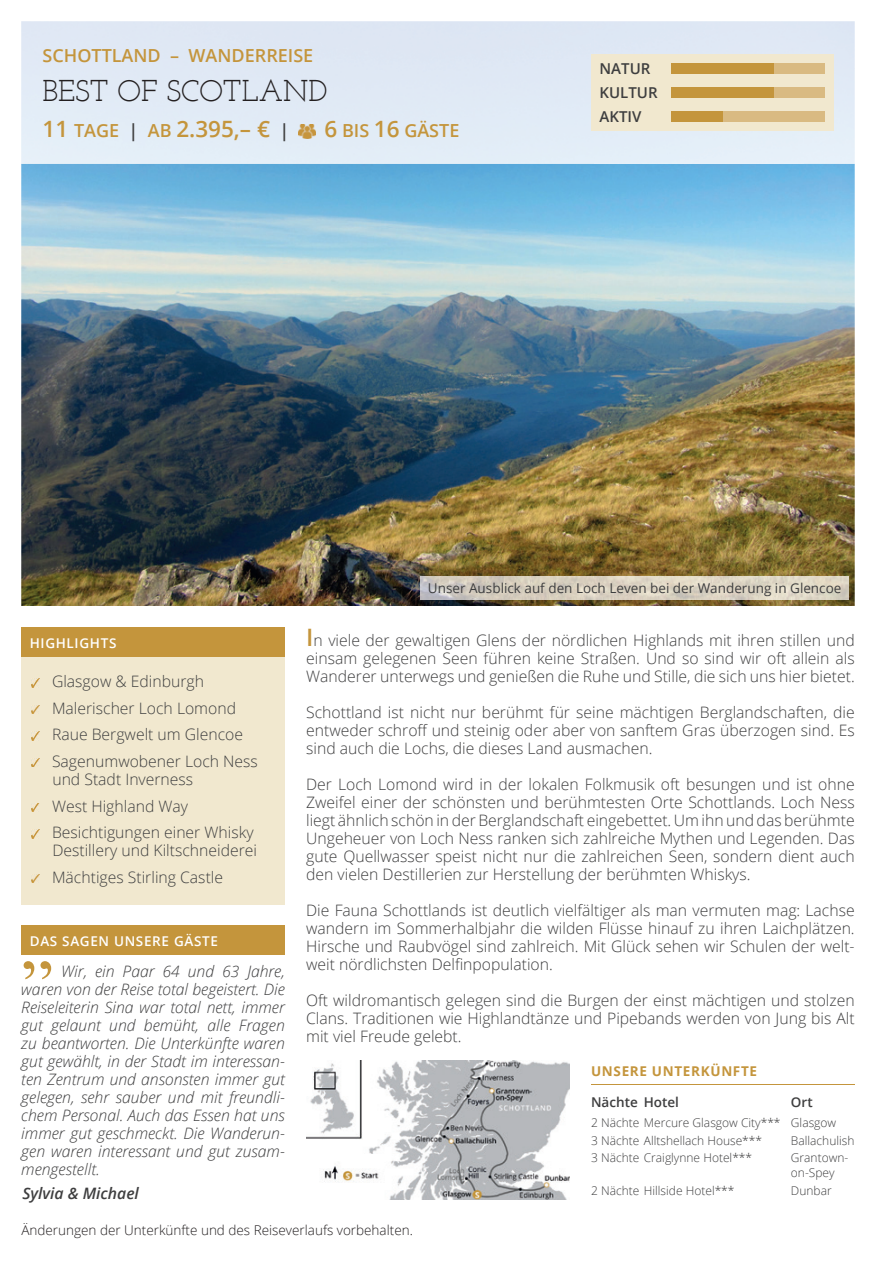
<style>
.page{position:relative;width:893px;height:1263px;background:#fff}
.page>*{position:absolute;margin:0;border:0;box-sizing:border-box;transform-origin:0 0}
.t1{font:72px "Times New Roman";color:#c4953c}
.t2{font:30px "Josefin Slab";color:#231f20}
.t3{font:600 22.5px "Open Sans";color:#c4953c}
.t4{font:600 18px "Open Sans";color:#c4953c}
.t5{font:300 15.75px/18px "Open Sans";color:#3e3e3f;text-align:justify}
.t6{font:italic 300 15.75px/18px "Open Sans";color:#3e3e3f;text-align:justify}
.t7{font:italic 600 15.75px "Open Sans";color:#3e3e3f}
.t8{font:600 15px/24px "Open Sans";color:#3e3e3f}
.t9{font:300 13.5px "Open Sans";color:#231f20}
.t10{font:13.5px "Open Sans";color:#3e3e3f}
.t11{font:600 13.5px "Open Sans";letter-spacing:.05em;color:#fff}
.t12{font:700 13.5px "Open Sans";letter-spacing:.05em;color:#c4953c}
.t13{font:600 13.5px "Open Sans";color:#3e3e3f}
.t14{font:300 12px/17.7px "Open Sans";color:#3e3e3f}
.s1{font-size:18px}
.s2{font-size:18px;color:#3e3e3f}
.s3{font-size:22.5px}
.s4{font-weight:600;font-size:24px;color:#c4953c}
</style>
<div class="page">
<div style="left:21px;top:925px;width:264px;height:30px;background:#c4953c"></div>
<img style="left:21px;top:164px;width:834px;height:442px">
<div style="left:21px;top:21px;width:573px;height:143px;background:#e0eaf5"></div>
<div style="left:803px;top:69px;width:52px;height:95px;background:#e4eff8"></div>
<img style="left:299px;top:124px;width:17px;height:15px">
<div style="left:21px;top:638px;width:264px;height:266px;background:#f1e8cf"></div>
<div style="left:21px;top:627px;width:264px;height:30px;background:#c4953c"></div>
<svg style="left:32px;top:679px;width:8px;height:8px"></svg>
<svg style="left:32px;top:705px;width:8px;height:9px"></svg>
<svg style="left:32px;top:732px;width:8px;height:8px"></svg>
<svg style="left:32px;top:758px;width:8px;height:9px"></svg>
<svg style="left:32px;top:803px;width:8px;height:8px"></svg>
<svg style="left:32px;top:829px;width:8px;height:9px"></svg>
<svg style="left:32px;top:874px;width:8px;height:8px"></svg>
<img style="left:306px;top:1060px;width:264px;height:139px">
<div style="left:591px;top:54px;width:242px;height:77px;background:#f1e8cf"></div>
<div style="left:672px;top:111px;width:153px;height:11px;background:#d9ba82"></div>
<div style="left:672px;top:87px;width:153px;height:11px;background:#d9ba82"></div>
<div style="left:672px;top:63px;width:153px;height:11px;background:#d9ba82"></div>
<div style="left:672px;top:63px;width:102px;height:11px;background:#c4953c"></div>
<div style="left:672px;top:87px;width:102px;height:11px;background:#c4953c"></div>
<div style="left:672px;top:111px;width:51px;height:11px;background:#c4953c"></div>
<hr style="left:591px;top:1084px;width:264px;height:1px;background:#c4953c">
<img style="left:421px;top:576px;width:427px;height:24px">
<p class="t4" style="left:43px;top:43px;width:272px">SCHOTTLAND – WANDERREISE</p>
<h2 class="t2" style="left:43px;top:73px;width:286px">BEST OF SCOTLAND</h2>
<h3 class="t3" style="left:43px;top:113px;width:248px">11 <span class="s1">TAGE</span> <span class="s2">|</span> <span class="s1">AB</span> 2.395,– € <span class="s2">|</span></h3>
<p class="t4" style="left:324px;top:118px;width:136px"><span class="s3">6</span> BIS <span class="s3">16</span> GÄSTE</p>
<p class="t8" style="left:600px;top:56px;width:60px">NATUR<br>KULTUR<br>AKTIV</p>
<p class="t11" style="left:30px;top:634px;width:88px">HIGHLIGHTS</p>
<p class="t5" style="left:52px;top:668px;width:207px;line-height:26.5px;text-align:left">Glasgow &amp; Edinburgh<br>Malerischer Loch Lomond<br>Raue Bergwelt um Glencoe<br>Sagenumwobener Loch Ness</p>
<p class="t5" style="left:52px;top:765px;width:203px;line-height:26.5px;text-align:left">und Stadt Inverness<br>West Highland Way<br>Besichtigungen einer Whisky</p>
<p class="t5" style="left:52px;top:836px;width:207px;line-height:26.5px">Destillery und Kiltschneiderei<br>Mächtiges Stirling Castle</p>
<p class="t11" style="left:30px;top:932px;width:190px">DAS SAGEN UNSERE GÄSTE</p>
<h1 class="t1" style="left:21px;top:893px;width:33px">„</h1>
<p class="t6" style="left:21px;top:962px;width:265px;text-indent:40px">Wir, ein Paar 64 und 63 Jahre, waren von der Reise total begeistert. Die Reiseleiterin Sina war total nett, immer gut gelaunt und bemüht, alle Fragen zu beantworten. Die Unterkünfte waren gut gewählt, in der Stadt im interessan&shy;ten Zentrum und ansonsten immer gut gelegen, sehr sauber und mit freundli&shy;chem Personal. Auch das Essen hat uns immer gut geschmeckt. Die Wanderun&shy;gen waren interessant und gut zusam&shy;mengestellt.</p>
<p class="t7" style="left:22px;top:1183px;width:118px">Sylvia &amp; Michael</p>
<p class="t10" style="left:428px;top:579px;width:415px">Unser Ausblick auf den Loch Leven bei der Wanderung in Glencoe</p>
<p class="t5" style="left:306px;top:630px;width:550px"><span class="s4">I</span>n viele der gewaltigen Glens der nördlichen Highlands mit ihren stillen und einsam gelegenen Seen führen keine Straßen. Und so sind wir oft allein als Wanderer unterwegs und genießen die Ruhe und Stille, die sich uns hier bietet.</p>
<p class="t5" style="left:306px;top:702px;width:550px">Schottland ist nicht nur berühmt für seine mächtigen Berglandschaften, die entweder schroff und steinig oder aber von sanftem Gras überzogen sind. Es sind auch die Lochs, die dieses Land ausmachen.</p>
<p class="t5" style="left:306px;top:774px;width:550px">Der Loch Lomond wird in der lokalen Folkmusik oft besungen und ist ohne Zweifel einer der schönsten und berühmtesten Orte Schottlands. Loch Ness liegt ähnlich schön in der Berglandschaft eingebettet. Um ihn und das berühmte Ungeheuer von Loch Ness ranken sich zahlreiche Mythen und Legenden. Das gute Quellwasser speist nicht nur die zahlreichen Seen, sondern dient auch den vielen Destillerien zur Herstellung der berühmten Whiskys.</p>
<p class="t5" style="left:306px;top:900px;width:550px">Die Fauna Schottlands ist deutlich vielfältiger als man vermuten mag: Lachse wandern im Sommerhalbjahr die wilden Flüsse hinauf zu ihren Laichplätzen.<br>Hirsche und Raubvögel sind zahlreich. Mit Glück sehen wir Schulen der welt&shy;weit nördlichsten Delfinpopulation.</p>
<p class="t5" style="left:306px;top:990px;width:550px">Oft wildromantisch gelegen sind die Burgen der einst mächtigen und stolzen Clans. Traditionen wie Highlandtänze und Pipebands werden von Jung bis Alt mit viel Freude gelebt.</p>
<p class="t12" style="left:591px;top:1062px;width:168px">UNSERE UNTERKÜNFTE</p>
<p class="t13" style="left:591px;top:1093px;width:89px">Nächte Hotel</p>
<p class="t13" style="left:791px;top:1093px;width:23px">Ort</p>
<p class="t14" style="left:591px;top:1113px;width:247px">2 Nächte Mercure Glasgow City*** Glasgow<br>3 Nächte Alltshellach House***</p>
<p class="t14" style="left:791px;top:1131px;width:65px">Ballachulish</p>
<p class="t14" style="left:591px;top:1149px;width:163px">3 Nächte Craiglynne Hotel***</p>
<p class="t14" style="left:791px;top:1150px;width:59px;line-height:15px">Grantown&shy;on-Spey</p>
<p class="t14" style="left:591px;top:1181px;width:145px">2 Nächte Hillside Hotel***</p>
<p class="t14" style="left:791px;top:1181px;width:42px">Dunbar</p>
<p class="t9" style="left:21px;top:1221px;width:393px">Änderungen der Unterkünfte und des Reiseverlaufs vorbehalten.</p>
</div>
